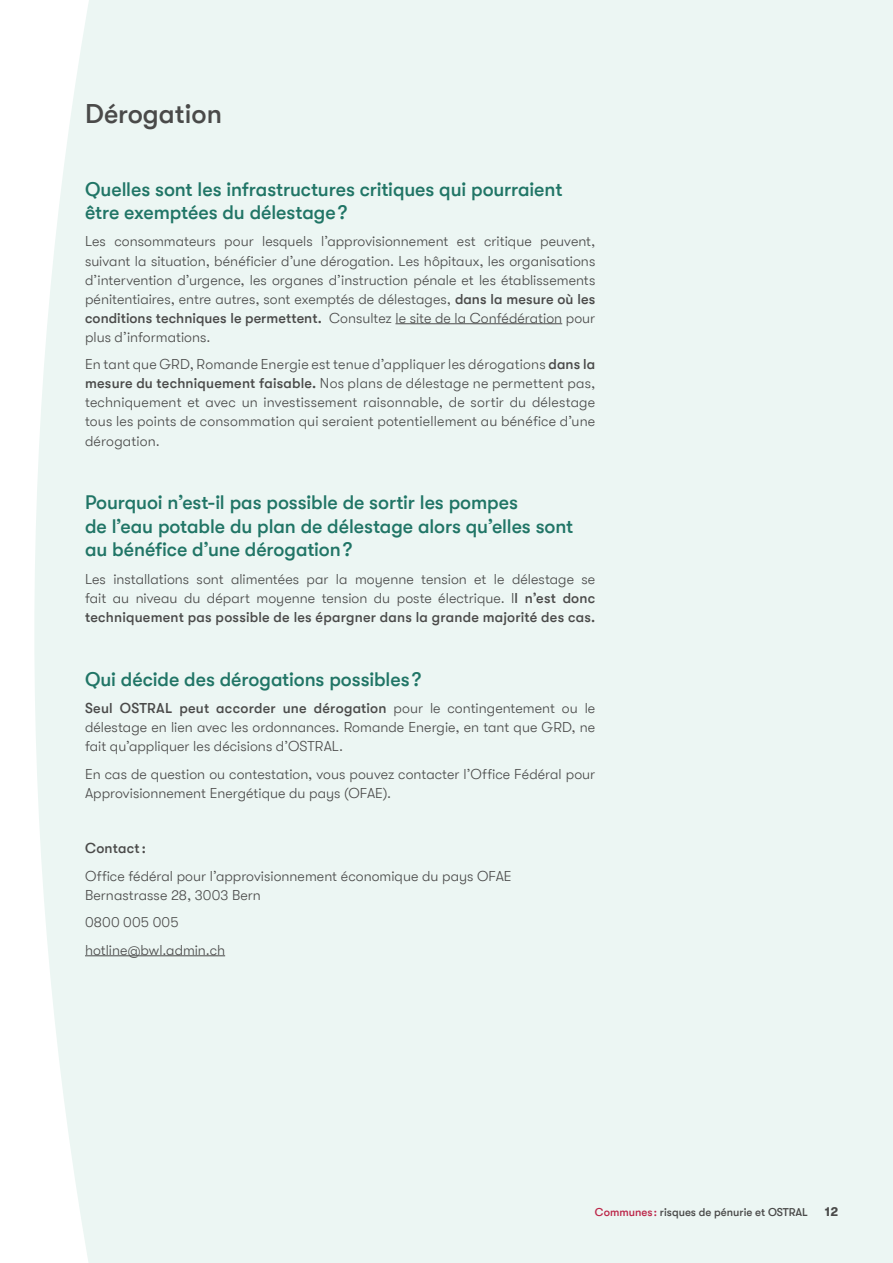
<style>
.page{position:relative;width:893px;height:1263px;background:#fff}
.page>*{position:absolute;margin:0;border:0;box-sizing:border-box;transform-origin:0 0}
.t1{font:500 27px "GT Walsheim";color:#4a4a49}
.t2{font:500 19.5px/23.4px "GT Walsheim";letter-spacing:-.005em;color:#207566}
.t3{font:300 14.25px/19px "GT Walsheim";letter-spacing:.005em;color:#4a4a49;text-align:justify}
.t4{font:500 14.25px "GT Walsheim";letter-spacing:.015em;color:#4a4a49}
.t5{font:700 12.75px "GT Walsheim";color:#4a4a49}
.t6{font:500 11.25px "GT Walsheim";color:#4a4a49}
.s1{font-weight:500}
.s2{color:#bc2749}
</style>
<div class="page">
<div style="left:34px;top:0;width:859px;height:1263px;background:#ecf6f3"></div>
<hr style="left:395px;top:323px;width:167px;height:1px;background:#4a4a49">
<hr style="left:85px;top:955px;width:140px;height:1px;background:#4a4a49">
<h1 class="t1" style="left:85px;top:98px;width:138px">Dérogation</h1>
<h2 class="t2" style="left:85px;top:177px;width:479px">Quelles sont les infrastructures critiques qui pourraient être exemptées du délestage ?</h2>
<p class="t3" style="left:85px;top:232px;width:512px">Les consommateurs pour lesquels l’approvisionnement est critique peuvent, suivant la situation, bénéficier d’une dérogation. Les hôpitaux, les organisations d’intervention d’urgence, les organes d’instruction pénale et les établissements pénitentiaires, entre autres, sont exemptés de délestages, <span class="s1">dans la mesure où les conditions techniques le permettent.</span> Consultez le site de la Confédération pour plus d’informations.</p>
<p class="t3" style="left:85px;top:355px;width:512px">En tant que GRD, Romande Energie est tenue d’appliquer les dérogations <span class="s1">dans la mesure du techniquement faisable.</span> Nos plans de délestage ne permettent pas, techniquement et avec un investissement raisonnable, de sortir du délestage tous les points de consommation qui seraient potentiellement au bénéfice d’une dérogation.</p>
<h2 class="t2" style="left:85px;top:491px;width:490px">Pourquoi n’est-il pas possible de sortir les pompes<br>de l’eau potable du plan de délestage alors qu’elles sont au bénéfice d’une dérogation ?</h2>
<p class="t3" style="left:85px;top:569px;width:512px">Les installations sont alimentées par la moyenne tension et le délestage se fait au niveau du départ moyenne tension du poste électrique. I<span class="s1">l n’est donc techniquement pas possible de les épargner dans la grande majorité des cas.</span></p>
<h2 class="t2" style="left:85px;top:667px;width:338px">Qui décide des dérogations possibles ?</h2>
<p class="t3" style="left:85px;top:699px;width:512px"><span class="s1">Seul OSTRAL peut accorder une dérogation</span> pour le contingentement ou le délestage en lien avec les ordonnances. Romande Energie, en tant que GRD, ne fait qu’appliquer les décisions d’OSTRAL.</p>
<p class="t3" style="left:85px;top:764px;width:512px">En cas de question ou contestation, vous pouvez contacter l’Office Fédéral pour<br>Approvisionnement Energétique du pays (OFAE).</p>
<p class="t4" style="left:85px;top:840px;width:62px">Contact :</p>
<p class="t3" style="left:85px;top:866px;width:428px">Office fédéral pour l’approvisionnement économique du pays OFAE<br>Bernastrasse 28, 3003 Bern</p>
<p class="t3" style="left:85px;top:909px;width:142px;line-height:27.6px">0800 005 005 hotline@bwl.admin.ch</p>
<p class="t6" style="left:595px;top:1206px;width:215px"><span class="s2">Communes :</span> risques de pénurie et OSTRAL</p>
<p class="t5" style="left:825px;top:1205px;width:15px">12</p>
</div>
